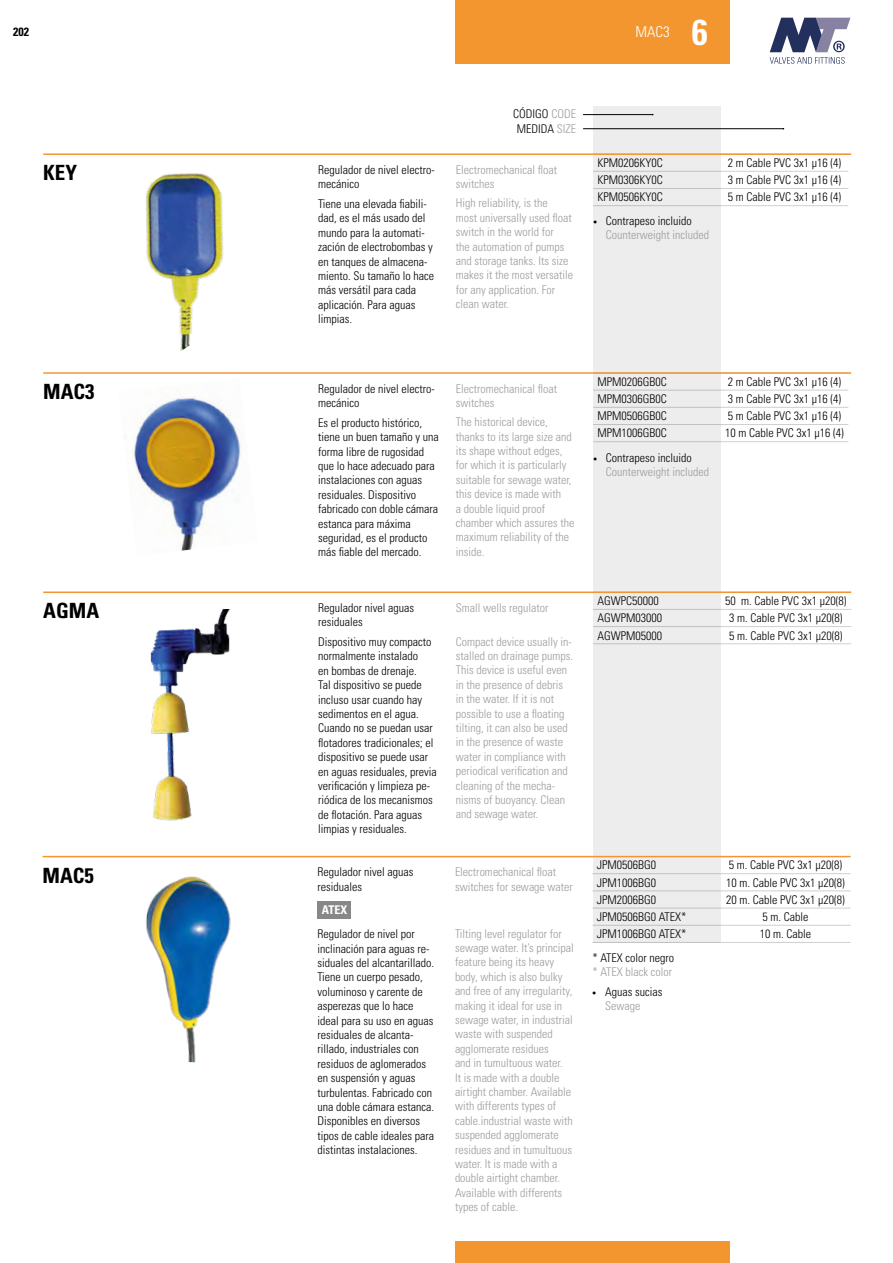
<style>
.page{position:relative;width:893px;height:1263px;background:#fff}
.page>*{position:absolute;margin:0;border:0;box-sizing:border-box;transform-origin:0 0}
.t1{font:700 condensed 36px "Univers LT Std";color:#fff}
.t2{font:700 condensed 21px "Univers LT Std";color:#000}
.t3{font:300 condensed 15px "Univers LT Std";color:#fff}
.t4{font:300 condensed 12px/14.4px "Univers LT Std";color:#000}
.t5{font:300 condensed 12px/14.4px "Univers LT Std";color:#9d9d9c}
.t6{font:700 condensed 12px "Univers LT Std";color:#fff}
.t7{font:700 condensed 12px "Univers LT Std";color:#000}
.s1{color:#9d9d9c}
.s2{font-family:"Univers LT Std X Black";font-weight:400;font-stretch:normal;color:#000}
.s3{color:#000}
</style>
<div class="page">
<div style="left:455px;top:0;width:275px;height:64px;background:#f49630"></div>
<svg style="left:770px;top:18px;width:80px;height:46px"></svg>
<div style="left:455px;top:1242px;width:275px;height:21px;background:#f49630"></div>
<div style="left:593px;top:106px;width:128px;height:837px;background:#ededed"></div>
<hr style="left:593px;top:609px;width:128px;height:1px;background:#d0d0d0">
<hr style="left:721px;top:609px;width:130px;height:1px;background:#d0d0d0">
<hr style="left:593px;top:626px;width:128px;height:1px;background:#d0d0d0">
<hr style="left:721px;top:626px;width:130px;height:1px;background:#d0d0d0">
<hr style="left:593px;top:643px;width:128px;height:1px;background:#d0d0d0">
<hr style="left:721px;top:643px;width:130px;height:1px;background:#d0d0d0">
<hr style="left:43px;top:591px;width:808px;height:2px;background:#f49630">
<img style="left:150px;top:609px;width:80px;height:212px">
<hr style="left:592px;top:873px;width:129px;height:1px;background:#d0d0d0">
<hr style="left:721px;top:873px;width:129px;height:1px;background:#d0d0d0">
<hr style="left:592px;top:891px;width:129px;height:1px;background:#d0d0d0">
<hr style="left:721px;top:891px;width:129px;height:1px;background:#d0d0d0">
<hr style="left:592px;top:908px;width:129px;height:1px;background:#d0d0d0">
<hr style="left:721px;top:908px;width:129px;height:1px;background:#d0d0d0">
<hr style="left:592px;top:925px;width:129px;height:1px;background:#d0d0d0">
<hr style="left:721px;top:925px;width:129px;height:1px;background:#d0d0d0">
<hr style="left:592px;top:942px;width:129px;height:1px;background:#d0d0d0">
<hr style="left:721px;top:942px;width:129px;height:1px;background:#d0d0d0">
<hr style="left:43px;top:856px;width:807px;height:1px;background:#f49630">
<img style="left:110px;top:855px;width:140px;height:208px">
<div style="left:317px;top:901px;width:34px;height:17px;background:#878787"></div>
<hr style="left:583px;top:114px;width:70px;height:1px;background:#000">
<hr style="left:583px;top:128px;width:200px;height:1px;background:#000">
<hr style="left:593px;top:171px;width:128px;height:1px;background:#d0d0d0">
<hr style="left:721px;top:171px;width:127px;height:1px;background:#d0d0d0">
<hr style="left:593px;top:188px;width:128px;height:1px;background:#d0d0d0">
<hr style="left:721px;top:188px;width:127px;height:1px;background:#d0d0d0">
<hr style="left:593px;top:205px;width:128px;height:1px;background:#d0d0d0">
<hr style="left:721px;top:205px;width:127px;height:1px;background:#d0d0d0">
<hr style="left:43px;top:153px;width:808px;height:2px;background:#f49630">
<img style="left:145px;top:173px;width:79px;height:178px">
<hr style="left:593px;top:390px;width:128px;height:1px;background:#d0d0d0">
<hr style="left:721px;top:390px;width:127px;height:1px;background:#d0d0d0">
<hr style="left:593px;top:407px;width:128px;height:1px;background:#d0d0d0">
<hr style="left:721px;top:407px;width:127px;height:1px;background:#d0d0d0">
<hr style="left:593px;top:424px;width:128px;height:1px;background:#d0d0d0">
<hr style="left:721px;top:424px;width:127px;height:1px;background:#d0d0d0">
<hr style="left:593px;top:441px;width:128px;height:1px;background:#d0d0d0">
<hr style="left:721px;top:441px;width:127px;height:1px;background:#d0d0d0">
<hr style="left:43px;top:372px;width:808px;height:2px;background:#f49630">
<img style="left:134px;top:396px;width:107px;height:155px">
<p class="t7" style="left:13px;top:25px;width:17px">202</p>
<p class="t3" style="left:636px;top:23px;width:36px">MAC3</p>
<h1 class="t1" style="left:692px;top:10px;width:17px">6</h1>
<h2 class="t2" style="left:43px;top:160px;width:35px">KEY</h2>
<p class="t4" style="left:318px;top:162px;width:118px">Regulador de nivel electro&shy;mecánico</p>
<p class="t4" style="left:513px;top:107px;width:64px">CÓDIGO <span class="s1">CODE<br></span>MEDIDA <span class="s1">SIZE</span></p>
<p class="t5" style="left:456px;top:162px;width:103px">Electromechanical float switches</p>
<p class="t4" style="left:318px;top:196px;width:117px">Tiene una elevada fiabili&shy;dad, es el más usado del mundo para la automati&shy;zación de electrobombas y en tanques de almacena&shy;miento. Su tamaño lo hace más versátil para cada aplicación. Para aguas limpias.</p>
<p class="t5" style="left:456px;top:196px;width:119px">High reliability, is the<br>most universally used float switch in the world for<br>the automation of pumps and storage tanks. Its size makes it the most versatile for any application. For clean water.</p>
<p class="t4" style="left:597px;top:156px;width:67px">KPM0206KY0C</p>
<p class="t4" style="left:728px;top:156px;width:115px">2 m Cable PVC 3x1 μ16 (4)</p>
<p class="t4" style="left:597px;top:173px;width:67px">KPM0306KY0C</p>
<p class="t4" style="left:728px;top:173px;width:115px">3 m Cable PVC 3x1 μ16 (4)</p>
<p class="t4" style="left:597px;top:190px;width:67px">KPM0506KY0C</p>
<p class="t4" style="left:728px;top:190px;width:115px">5 m Cable PVC 3x1 μ16 (4)</p>
<p class="t5" style="left:606px;top:214px;width:105px;text-indent:-13px"><span class="s2">∙</span> <span class="s3">Contrapeso incluido<br></span>Counterweight included</p>
<h2 class="t2" style="left:43px;top:379px;width:53px">MAC3</h2>
<p class="t4" style="left:318px;top:381px;width:118px">Regulador de nivel electro&shy;mecánico</p>
<p class="t5" style="left:456px;top:381px;width:103px">Electromechanical float switches</p>
<p class="t4" style="left:318px;top:415px;width:122px">Es el producto histórico, tiene un buen tamaño y una forma libre de rugosidad que lo hace adecuado para instalaciones con aguas residuales. Dispositivo fabricado con doble cámara estanca para máxima seguridad, es el producto más fiable del mercado.</p>
<p class="t5" style="left:456px;top:415px;width:120px">The historical device, thanks to its large size and its shape without edges, for which it is particularly suitable for sewage water, this device is made with<br>a double liquid proof chamber which assures the maximum reliability of the inside.</p>
<h2 class="t2" style="left:43px;top:598px;width:57px">AGMA</h2>
<p class="t4" style="left:318px;top:600px;width:97px">Regulador nivel aguas residuales</p>
<p class="t5" style="left:456px;top:600px;width:94px">Small wells regulator</p>
<p class="t4" style="left:318px;top:634px;width:120px">Dispositivo muy compacto normalmente instalado<br>en bombas de drenaje.<br>Tal dispositivo se puede incluso usar cuando hay sedimentos en el agua.<br>Cuando no se puedan usar flotadores tradicionales; el dispositivo se puede usar en aguas residuales, previa verificación y limpieza pe&shy;riódica de los mecanismos de flotación. Para aguas limpias y residuales.</p>
<p class="t5" style="left:456px;top:634px;width:119px">Compact device usually in&shy;stalled on drainage pumps.<br>This device is useful even in the presence of debris in the water. If it is not possible to use a floating tilting, it can also be used in the presence of waste water in compliance with periodical verification and cleaning of the mecha&shy;nisms of buoyancy. Clean and sewage water.</p>
<h2 class="t2" style="left:43px;top:862px;width:53px">MAC5</h2>
<p class="t4" style="left:317px;top:865px;width:97px">Regulador nivel aguas residuales</p>
<p class="t6" style="left:322px;top:902px;width:27px">ATEX</p>
<p class="t5" style="left:455px;top:865px;width:119px">Electromechanical float switches for sewage water</p>
<p class="t4" style="left:317px;top:927px;width:118px">Regulador de nivel por inclinación para aguas re&shy;siduales del alcantarillado.<br>Tiene un cuerpo pesado, voluminoso y carente de asperezas que lo hace ideal para su uso en aguas residuales de alcanta&shy;rillado, industriales con residuos de aglomerados en suspensión y aguas turbulentas. Fabricado con una doble cámara estanca.<br>Disponibles en diversos tipos de cable ideales para distintas instalaciones.</p>
<p class="t5" style="left:455px;top:926px;width:120px">Tilting level regulator for sewage water. It’s principal feature being its heavy body, which is also bulky and free of any irregularity, making it ideal for use in sewage water, in industrial waste with suspended agglomerate residues<br>and in tumultuous water.<br>It is made with a double airtight chamber. Available with differents types of cable.industrial waste with suspended agglomerate residues and in tumultuous water. It is made with a double airtight chamber.<br>Available with differents types of cable.</p>
<p class="t4" style="left:597px;top:374px;width:71px">MPM0206GB0C</p>
<p class="t4" style="left:728px;top:374px;width:115px">2 m Cable PVC 3x1 μ16 (4)</p>
<p class="t4" style="left:597px;top:392px;width:71px">MPM0306GB0C</p>
<p class="t4" style="left:728px;top:392px;width:115px">3 m Cable PVC 3x1 μ16 (4)</p>
<p class="t4" style="left:597px;top:409px;width:71px">MPM0506GB0C</p>
<p class="t4" style="left:728px;top:409px;width:115px">5 m Cable PVC 3x1 μ16 (4)</p>
<p class="t4" style="left:597px;top:426px;width:71px">MPM1006GB0C</p>
<p class="t4" style="left:725px;top:426px;width:120px">10 m Cable PVC 3x1 μ16 (4)</p>
<p class="t5" style="left:606px;top:451px;width:105px;text-indent:-13px"><span class="s2">∙</span> <span class="s3">Contrapeso incluido<br></span>Counterweight included</p>
<p class="t4" style="left:597px;top:594px;width:63px">AGWPC50000</p>
<p class="t4" style="left:725px;top:594px;width:123px">50 m. Cable PVC 3x1 μ20(8)</p>
<p class="t4" style="left:597px;top:611px;width:66px">AGWPM03000</p>
<p class="t4" style="left:729px;top:611px;width:115px">3 m. Cable PVC 3x1 μ20(8)</p>
<p class="t4" style="left:597px;top:628px;width:66px">AGWPM05000</p>
<p class="t4" style="left:729px;top:628px;width:115px">5 m. Cable PVC 3x1 μ20(8)</p>
<p class="t4" style="left:597px;top:858px;width:61px">JPM0506BG0</p>
<p class="t4" style="left:729px;top:858px;width:115px">5 m. Cable PVC 3x1 μ20(8)</p>
<p class="t4" style="left:597px;top:875px;width:61px">JPM1006BG0</p>
<p class="t4" style="left:726px;top:875px;width:120px">10 m. Cable PVC 3x1 μ20(8)</p>
<p class="t4" style="left:597px;top:892px;width:61px">JPM2006BG0</p>
<p class="t4" style="left:726px;top:892px;width:120px">20 m. Cable PVC 3x1 μ20(8)</p>
<p class="t4" style="left:597px;top:909px;width:91px">JPM0506BG0 ATEX*</p>
<p class="t4" style="left:762px;top:909px;width:47px">5 m. Cable</p>
<p class="t4" style="left:597px;top:927px;width:91px">JPM1006BG0 ATEX*</p>
<p class="t4" style="left:760px;top:927px;width:53px">10 m. Cable</p>
<p class="t4" style="left:592px;top:950px;width:83px">* ATEX color negro</p>
<p class="t5" style="left:592px;top:962px;width:81px;line-height:19.4px">* ATEX black color <span class="s2">∙</span> <span class="s3">Aguas sucias</span></p>
<p class="t5" style="left:605px;top:998px;width:37px">Sewage</p>
</div>
